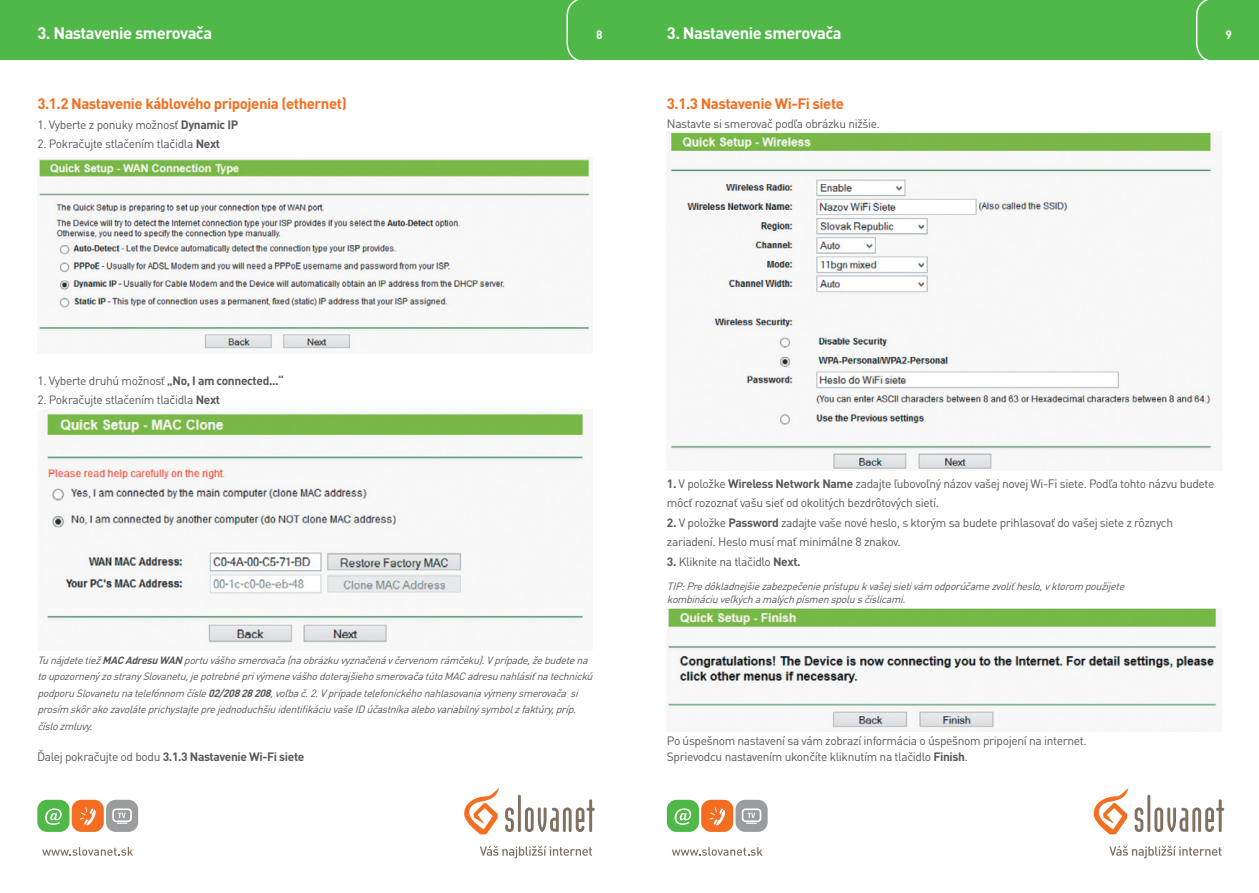
<style>
.page{position:relative;width:1259px;height:893px;background:#fff}
.page>*{position:absolute;margin:0;border:0;box-sizing:border-box;transform-origin:0 0}
.t1{font:700 16.5px "DIN Pro";letter-spacing:-.03em;color:#fff}
.t2{font:700 15px "DIN Pro";letter-spacing:-.03em;color:#f36f21}
.t3{font:12px/19.5px "DIN Pro";letter-spacing:-.03em;color:#58595b}
.t4{font:700 12px "DIN Pro";letter-spacing:-.03em;color:#58595b}
.t5{font:700 12px "DIN Pro";color:#fff}
.t6{font:italic 10.5px/16.5px "DIN Pro";letter-spacing:-.03em;color:#58595b}
.s1{font-weight:700}
.s2{font-weight:400}
</style>
<div class="page">
<svg style="left:464px;top:788px;width:35px;height:46px"></svg>
<svg style="left:42px;top:847px;width:91px;height:9px"></svg>
<div style="left:37px;top:800px;width:32px;height:32px;background:#50b848;border-radius:10px"></div>
<div style="left:72px;top:800px;width:32px;height:32px;background:#f36e21;border-radius:10px"></div>
<svg style="left:45px;top:808px;width:17px;height:17px"></svg>
<svg style="left:80px;top:807px;width:16px;height:18px"></svg>
<div style="left:106px;top:800px;width:32px;height:32px;background:#9a9c9d;border-radius:10px"></div>
<svg style="left:112px;top:808px;width:20px;height:16px"></svg>
<svg style="left:505px;top:807px;width:9px;height:25px"></svg>
<hr style="left:518px;top:795px;width:3px;height:37px;background:#807060">
<svg style="left:525px;top:799px;width:70px;height:33px"></svg>
<svg style="left:480px;top:846px;width:112px;height:12px"></svg>
<svg style="left:1093px;top:788px;width:35px;height:46px"></svg>
<svg style="left:671px;top:847px;width:91px;height:9px"></svg>
<div style="left:667px;top:800px;width:32px;height:32px;background:#50b848;border-radius:10px"></div>
<div style="left:701px;top:800px;width:32px;height:32px;background:#f36e21;border-radius:10px"></div>
<svg style="left:674px;top:808px;width:17px;height:17px"></svg>
<svg style="left:709px;top:807px;width:16px;height:18px"></svg>
<div style="left:735px;top:800px;width:32px;height:32px;background:#9a9c9d;border-radius:10px"></div>
<svg style="left:742px;top:808px;width:19px;height:16px"></svg>
<svg style="left:1134px;top:807px;width:9px;height:25px"></svg>
<hr style="left:1147px;top:795px;width:3px;height:37px;background:#807060">
<svg style="left:1154px;top:799px;width:70px;height:33px"></svg>
<svg style="left:1109px;top:846px;width:112px;height:12px"></svg>
<div style="left:0;top:0;width:1259px;height:60px;background:#50b848"></div>
<svg style="left:566px;top:0;width:13px;height:60px"></svg>
<svg style="left:1196px;top:0;width:13px;height:60px"></svg>
<img style="left:37px;top:157px;width:554px;height:196px">
<img style="left:43px;top:410px;width:542px;height:236px">
<img style="left:667px;top:132px;width:547px;height:338px">
<img style="left:667px;top:608px;width:553px;height:120px">
<p class="t1" style="left:37px;top:22px;width:176px">3. Nastavenie smerovača</p>
<p class="t5" style="left:596px;top:27px;width:8px">8</p>
<p class="t5" style="left:1225px;top:27px;width:8px">9</p>
<p class="t1" style="left:667px;top:22px;width:176px">3. Nastavenie smerovača</p>
<p class="t2" style="left:37px;top:94px;width:311px">3.1.2 Nastavenie káblového pripojenia (ethernet)</p>
<p class="t3" style="left:37px;top:114px;width:202px">1. Vyberte z ponuky možnosť <span class="s1">Dynamic IP</span></p>
<p class="t3" style="left:37px;top:134px;width:184px">2. Pokračujte stlačením tlačidla <span class="s1">Next</span></p>
<p class="t2" style="left:667px;top:94px;width:179px">3.1.3 Nastavenie Wi-Fi siete</p>
<p class="t3" style="left:667px;top:113px;width:215px">Nastavte si smerovač podľa obrázku nižšie.</p>
<p class="t3" style="left:37px;top:370px;width:248px">1. Vyberte druhú možnosť <span class="s1">„No, I am connected...“</span></p>
<p class="t3" style="left:37px;top:389px;width:184px">2. Pokračujte stlačením tlačidla <span class="s1">Next</span></p>
<p class="t6" style="left:37px;top:651px;width:560px">Tunájdetetiež<span class="s1">MACAdresuWAN</span>portuvášhosmerovača(naobrázkuvyznačenávčervenom rámčeku).Vprípade,žebudetena toupozornenýzostranySlovanetu,jepotrebnéprivýmenevášhodoterajšiehosmerovačatútoMACadresunahlásiťnatechnickú podporuSlovanetunatelefónnom čísle<span class="s1">02/20828208</span>,voľbač.2.Vprípadetelefonickéhonahlasovaniavýmenysmerovača si prosím skôrakozavoláteprichystajteprejednoduchšiuidentifikáciuvašeIDúčastníkaalebovariabilnýsymbolzfaktúry,príp. číslozmluvy.</p>
<p class="t4" style="left:37px;top:748px;width:269px"><span class="s2">Ďalej pokračujte od bodu</span> 3.1.3 Nastavenie Wi-Fi siete</p>
<p class="t3" style="left:667px;top:473px;width:549px"><span class="s1">1.</span> V položke <span class="s1">Wireless Network Name</span> zadajte ľubovoľný názov vašej novej Wi-Fi siete. Podľa tohto názvu budete môcť rozoznať vašu sieť od okolitých bezdrôtových sietí.</p>
<p class="t3" style="left:667px;top:512px;width:508px"><span class="s1">2.</span> V položke <span class="s1">Password</span> zadajte vaše nové heslo, s ktorým sa budete prihlasovať do vašej siete z rôznych zariadení. Heslo musí mať minimálne 8 znakov.</p>
<p class="t3" style="left:667px;top:551px;width:135px"><span class="s1">3.</span> Kliknite na tlačidlo <span class="s1">Next.</span></p>
<p class="t6" style="left:667px;top:579px;width:462px;line-height:13.5px">TIP:Predôkladnejšiezabezpečenieprístupukvašej sietivám odporúčamezvoliťheslo,vktorom použijete kombináciuveľkýchamalýchpísmenspolusčíslicami.</p>
<p class="t3" style="left:667px;top:730px;width:421px">Po úspešnom nastavení sa vám zobrazí informácia o úspešnom pripojení na internet.</p>
<p class="t3" style="left:667px;top:747px;width:302px">Sprievodcu nastavením ukončíte kliknutím na tlačidlo <span class="s1">Finish</span>.</p>
</div>
